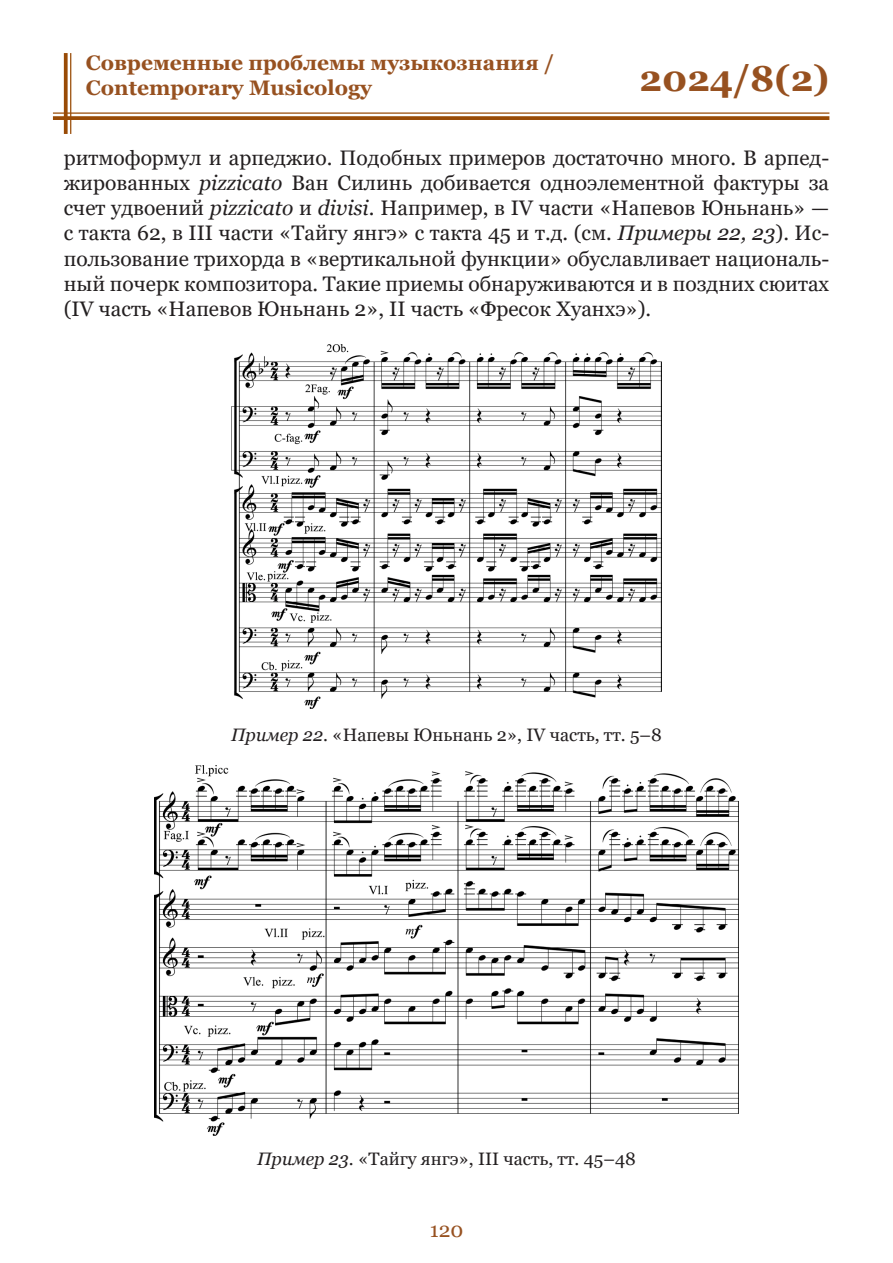
<style>
.page{position:relative;width:893px;height:1263px;background:#fff}
.page>*{position:absolute;margin:0;border:0;box-sizing:border-box;transform-origin:0 0}
.t1{font:700 36px "Georgia";color:#975120}
.t2{font:21px/25.2px "Georgia";color:#231f20;text-align:justify}
.t3{font:700 21px/25.2px "Georgia";color:#975120}
.t4{font:21px "Georgia";color:#975120}
.t5{font:18px "Georgia";color:#231f20}
.s1{font-style:italic}
</style>
<div class="page">
<hr style="left:53px;top:112px;width:776px;height:2px;background:#994b06">
<svg style="left:53px;top:116px;width:776px;height:4px;background:#9e5514"></svg>
<hr style="left:70px;top:53px;width:1px;height:81px;background:#994b06">
<svg style="left:64px;top:53px;width:4px;height:81px"></svg>
<img style="left:232px;top:344px;width:429px;height:364px">
<img style="left:154px;top:765px;width:585px;height:370px">
<p class="t3" style="left:86px;top:50px;width:470px">Современные проблемы музыкознания /<br>Contemporary Musicology</p>
<h1 class="t1" style="left:640px;top:55px;width:191px">2024/8(2)</h1>
<p class="t2" style="left:64px;top:145px;width:767px">ритмоформул и арпеджио. Подобных примеров достаточно много. В арпед&shy;жированных <span class="s1">pizzicato</span> Ван Силинь добивается одноэлементной фактуры за счет удвоений <span class="s1">pizzicato</span> и <span class="s1">divisi</span>. Например, в IV части «Напевов Юньнань» — с такта 62, в III части «Тайгу янгэ» с такта 45 и т.д. (см. <span class="s1">Примеры 22, 23</span>). Ис&shy;пользование трихорда в «вертикальной функции» обуславливает националь&shy;ный почерк композитора. Такие приемы обнаруживаются и в поздних сюитах (IV часть «Напевов Юньнань 2», II часть «Фресок Хуанхэ»).</p>
<p class="t5" style="left:231px;top:724px;width:432px"><span class="s1">Пример 22</span>. «Напевы Юньнань 2», IV часть, тт. 5–8</p>
<p class="t5" style="left:257px;top:1147px;width:380px"><span class="s1">Пример 23</span>. «Тайгу янгэ», III часть, тт. 45–48</p>
<p class="t4" style="left:430px;top:1217px;width:35px">120</p>
</div>
